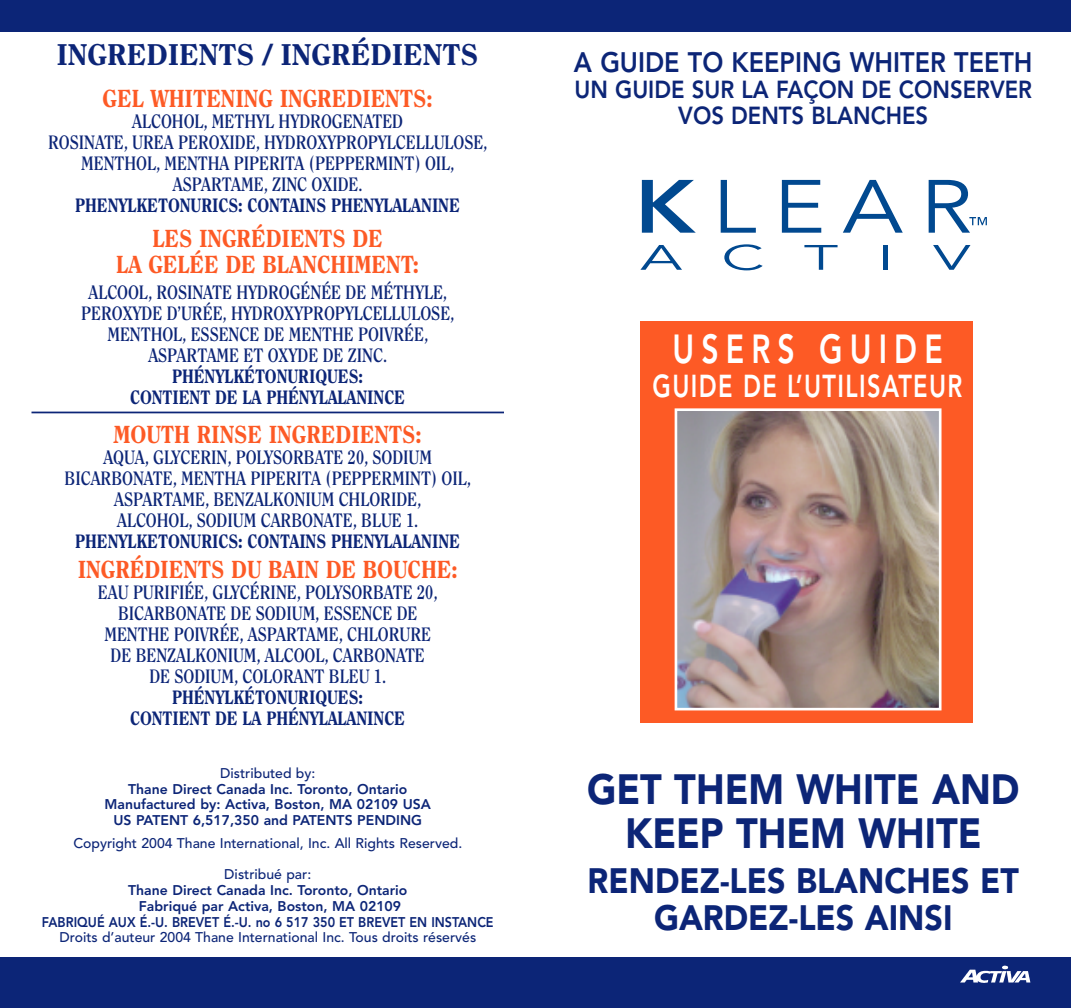
<style>
.page{position:relative;width:1071px;height:1008px;background:#fff}
.page>*{position:absolute;margin:0;border:0;box-sizing:border-box;transform-origin:0 0}
.t1{font:900 42px/43.8px "Avenir";color:#0c2577;text-align:center;scale:.9 1}
.t2{font:800 40.25px "Avenir";letter-spacing:.235em;color:#fff;scale:.75 1}
.t3{font:900 35px/36.8px "Avenir";color:#0c2577;text-align:center;scale:.92 1}
.t4{font:800 31.5px "Avenir";letter-spacing:.06em;color:#fff;scale:.75 1}
.t5{font:800 29.75px "Clearface";letter-spacing:-.005em;color:#0c2577}
.t6{font:800 28px "Avenir";color:#0c2577;scale:.9 1}
.t7{font:800 24.5px/26.2px "Clearface";letter-spacing:-.005em;color:#fd5a25;text-align:center;scale:.9 1}
.t8{font:800 24.5px/26.2px "Avenir";color:#0c2577;text-align:center;scale:.9 1}
.t9{font:700 19.25px/21px "Clearface";letter-spacing:-.005em;color:#0c2577;text-align:center;scale:.85 1}
.t10{font:800 19.25px/21px "Clearface";letter-spacing:-.005em;color:#0c2577;text-align:center;scale:.85 1}
.t11{font:800 14px/15.8px "Avenir";color:#0c2577;text-align:center}
.t12{font:500 14px "Avenir";color:#0c2577}
</style>
<div class="page">
<svg style="left:640px;top:245px;width:42px;height:25px"></svg>
<svg style="left:724px;top:244px;width:39px;height:26px"></svg>
<svg style="left:804px;top:245px;width:34px;height:25px"></svg>
<hr style="left:884px;top:245px;width:4px;height:25px;background:#014990">
<svg style="left:933px;top:245px;width:37px;height:25px"></svg>
<svg style="left:642px;top:180px;width:54px;height:53px"></svg>
<svg style="left:721px;top:180px;width:35px;height:53px"></svg>
<svg style="left:782px;top:180px;width:39px;height:53px"></svg>
<svg style="left:843px;top:180px;width:60px;height:53px"></svg>
<svg style="left:929px;top:180px;width:58px;height:53px"></svg>
<div style="left:641px;top:321px;width:332px;height:402px;background:#fd5a25"></div>
<div style="left:0;top:0;width:1071px;height:32px;background:#0c2577"></div>
<div style="left:0;top:958px;width:1071px;height:50px;background:#0c2577"></div>
<img style="left:679px;top:412px;width:259px;height:294px">
<div style="left:675px;top:408px;width:267px;height:302px;border:3px solid #fff"></div>
<hr style="left:32px;top:412px;width:472px;height:1px;background:#0c2577">
<svg style="left:960px;top:966px;width:70px;height:17px"></svg>
<h3 class="t5" style="left:56px;top:42px;width:424px">INGREDIENTS / INGRÉDIENTS</h3>
<p class="t7" style="left:103px;top:87px;width:368px">GEL WHITENING INGREDIENTS:</p>
<p class="t9" style="left:48px;top:112px;width:518px">ALCOHOL, METHYL HYDROGENATED<br>ROSINATE, UREA PEROXIDE, HYDROXYPROPYLCELLULOSE, MENTHOL, MENTHA PIPERITA (PEPPERMINT) OIL, ASPARTAME, ZINC OXIDE.</p>
<p class="t10" style="left:75px;top:196px;width:454px">PHENYLKETONURICS: CONTAINS PHENYLALANINE</p>
<p class="t7" style="left:116px;top:227px;width:338px">LES INGRÉDIENTS DE<br>LA GELÉE DE BLANCHIMENT:</p>
<p class="t9" style="left:81px;top:283px;width:441px">ALCOOL, ROSINATE HYDROGÉNÉE DE MÉTHYLE, PEROXYDE D’URÉE, HYDROXYPROPYLCELLULOSE, MENTHOL, ESSENCE DE MENTHE POIVRÉE, ASPARTAME ET OXYDE DE ZINC.</p>
<p class="t10" style="left:130px;top:367px;width:325px">PHÉNYLKÉTONURIQUES:<br>CONTIENT DE LA PHÉNYLALANINCE</p>
<p class="t7" style="left:114px;top:423px;width:344px">MOUTH RINSE INGREDIENTS:</p>
<p class="t9" style="left:65px;top:448px;width:480px">AQUA, GLYCERIN, POLYSORBATE 20, SODIUM BICARBONATE, MENTHA PIPERITA (PEPPERMINT) OIL, ASPARTAME, BENZALKONIUM CHLORIDE,<br>ALCOHOL, SODIUM CARBONATE, BLUE 1.</p>
<p class="t10" style="left:75px;top:532px;width:454px">PHENYLKETONURICS: CONTAINS PHENYLALANINE</p>
<p class="t7" style="left:78px;top:557px;width:423px">INGRÉDIENTS DU BAIN DE BOUCHE:</p>
<p class="t9" style="left:98px;top:582px;width:401px">EAU PURIFIÉE, GLYCÉRINE, POLYSORBATE 20, BICARBONATE DE SODIUM, ESSENCE DE MENTHE POIVRÉE, ASPARTAME, CHLORURE DE BENZALKONIUM, ALCOOL, CARBONATE DE SODIUM, COLORANT BLEU 1.</p>
<p class="t10" style="left:130px;top:687px;width:325px">PHÉNYLKÉTONURIQUES:<br>CONTIENT DE LA PHÉNYLALANINCE</p>
<p class="t12" style="left:220px;top:767px;width:97px">Distributed by:</p>
<p class="t11" style="left:105px;top:782px;width:328px">Thane Direct Canada Inc. Toronto, Ontario<br>Manufactured by: Activa, Boston, MA 02109 USA<br>US PATENT 6,517,350 and PATENTS PENDING</p>
<p class="t12" style="left:73px;top:837px;width:390px">Copyright 2004 Thane International, Inc. All Rights Reserved.</p>
<p class="t12" style="left:224px;top:869px;width:88px">Distribué par:</p>
<p class="t11" style="left:42px;top:883px;width:453px">Thane Direct Canada Inc. Toronto, Ontario<br>Fabriqué par Activa, Boston, MA 02109<br>FABRIQUÉ AUX É.-U. BREVET É.-U. no 6 517 350 ET BREVET EN INSTANCE</p>
<p class="t12" style="left:59px;top:932px;width:418px">Droits d’auteur 2004 Thane International Inc. Tous droits réservés</p>
<h3 class="t6" style="left:574px;top:51px;width:511px">A GUIDE TO KEEPING WHITER TEETH</h3>
<p class="t8" style="left:575px;top:79px;width:510px">UN GUIDE SUR LA FAÇON DE CONSERVER<br>VOS DENTS BLANCHES</p>
<h2 class="t2" style="left:672px;top:333px;width:362px">USERS GUIDE</h2>
<h3 class="t4" style="left:653px;top:373px;width:415px">GUIDE DE L’UTILISATEUR</h3>
<h1 class="t1" style="left:587px;top:771px;width:482px">GET THEM WHITE AND<br>KEEP THEM WHITE</h1>
<h3 class="t3" style="left:588px;top:866px;width:470px">RENDEZ-LES BLANCHES ET<br>GARDEZ-LES AINSI</h3>
</div>
